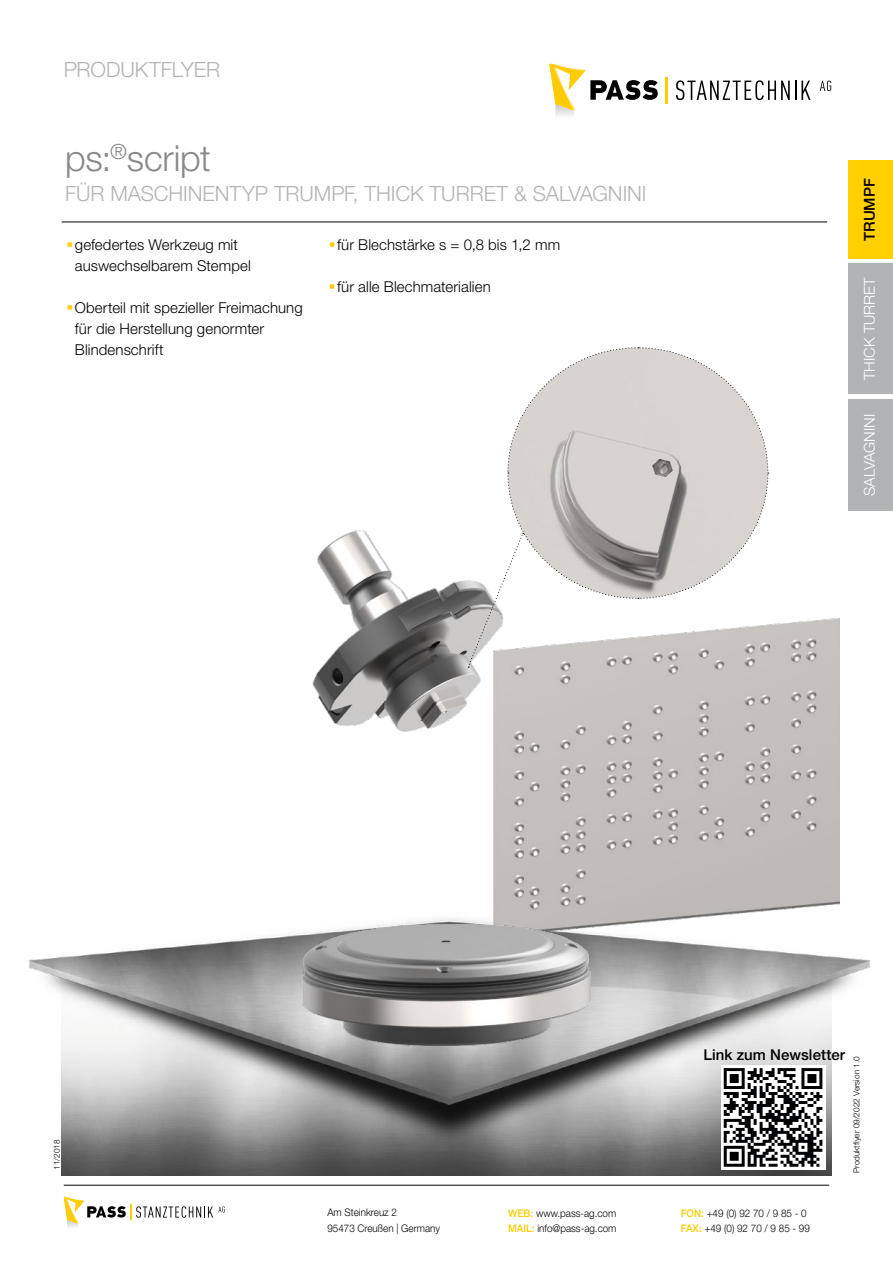
<style>
.page{position:relative;width:893px;height:1263px;background:#fff}
.page>*{position:absolute;margin:0;border:0;box-sizing:border-box;transform-origin:0 0}
.t1{font:300 36px "Helvetica Neue LT Std";letter-spacing:-.005em;color:#87888a}
.t2{font:300 21px "Helvetica Neue LT Std";letter-spacing:-.005em;color:#b1b3b4}
.t3{font:300 15px/21px "Helvetica Neue LT Std";letter-spacing:.005em;color:#000}
.t4{font:500 15px "Helvetica Neue LT Std";letter-spacing:.005em;color:#000}
.t5{font:300 15px "Helvetica Neue LT Std";color:#fff}
.t6{font:300 10.5px/15px "Helvetica Neue LT Std";color:#000;scale:.94 1}
.t7{font:300 8.25px "Helvetica Neue LT Std";color:#000}
.s1{font-weight:500;color:#fecc00}
</style>
<div class="page">
<svg style="left:64px;top:1197px;width:161px;height:30px"></svg>
<div style="left:848px;top:161px;width:45px;height:98px;background:#ffd000"></div>
<div style="left:848px;top:264px;width:45px;height:130px;background:#b1b3b4"></div>
<div style="left:848px;top:399px;width:45px;height:111px;background:#b1b3b4"></div>
<svg style="left:676px;top:80px;width:134px;height:20px"></svg>
<svg style="left:820px;top:81px;width:11px;height:10px"></svg>
<svg style="left:549px;top:64px;width:109px;height:47px"></svg>
<hr style="left:665px;top:77px;width:2px;height:27px;background:#fecc00">
<hr style="left:64px;top:1185px;width:765px;height:1px;background:#000">
<img style="left:62px;top:1166px;width:769px;height:9px">
<img style="left:28px;top:748px;width:843px;height:418px">
<hr style="left:62px;top:222px;width:765px;height:1px;background:#000">
<img style="left:591px;top:618px;width:248px;height:317px">
<img style="left:302px;top:530px;width:289px;height:515px">
<div style="left:721px;top:1065px;width:104px;height:105px;background:#fff"></div>
<svg style="left:724px;top:1068px;width:98px;height:99px"></svg>
<svg style="left:468px;top:347px;width:301px;height:321px"></svg>
<h2 class="t2" style="left:64px;top:56px;width:158px">PRODUKTFLYER</h2>
<h1 class="t1" style="left:65px;top:136px;width:147px">ps:<sup>®</sup>script</h1>
<h2 class="t2" style="left:65px;top:181px;width:583px">FÜR MASCHINENTYP TRUMPF, THICK TURRET &amp; SALVAGNINI</h2>
<p class="t3" style="left:75px;top:234px;width:177px">gefedertes Werkzeug mit auswechselbarem Stempel</p>
<p class="t3" style="left:75px;top:297px;width:229px">Oberteil mit spezieller Freimachung für die Herstellung genormter<br>Blindenschrift</p>
<p class="t3" style="left:337px;top:234px;width:225px">für Blechstärke s = 0,8 bis 1,2 mm</p>
<p class="t3" style="left:337px;top:276px;width:155px">für alle Blechmaterialien</p>
<p class="t4" style="left:860px;top:241px;width:64px;rotate:-90deg">TRUMPF</p>
<p class="t5" style="left:860px;top:380px;width:104px;rotate:-90deg">THICK TURRET</p>
<p class="t5" style="left:860px;top:496px;width:83px;rotate:-90deg">SALVAGNINI</p>
<p class="t7" style="left:52px;top:1170px;width:32px;rotate:-90deg">11/2018</p>
<p class="t6" style="left:327px;top:1205px;width:121px">Am Steinkreuz 2<br>95473 Creußen | Germany</p>
<p class="t6" style="left:508px;top:1205px;width:117px"><span class="s1">WEB:</span> www.pass-ag.com<br><span class="s1">MAIL:</span> info@pass-ag.com</p>
<p class="t4" style="left:703px;top:1046px;width:143px">Link zum Newsletter</p>
<p class="t7" style="left:851px;top:1173px;width:118px;rotate:-90deg">Produktflyer 09/2022 Version 1.0</p>
<p class="t6" style="left:681px;top:1205px;width:139px"><span class="s1">FON:</span> +49 (0) 92 70 / 9 85 - 0<br><span class="s1">FAX:</span> +49 (0) 92 70 / 9 85 - 99</p>
</div>
